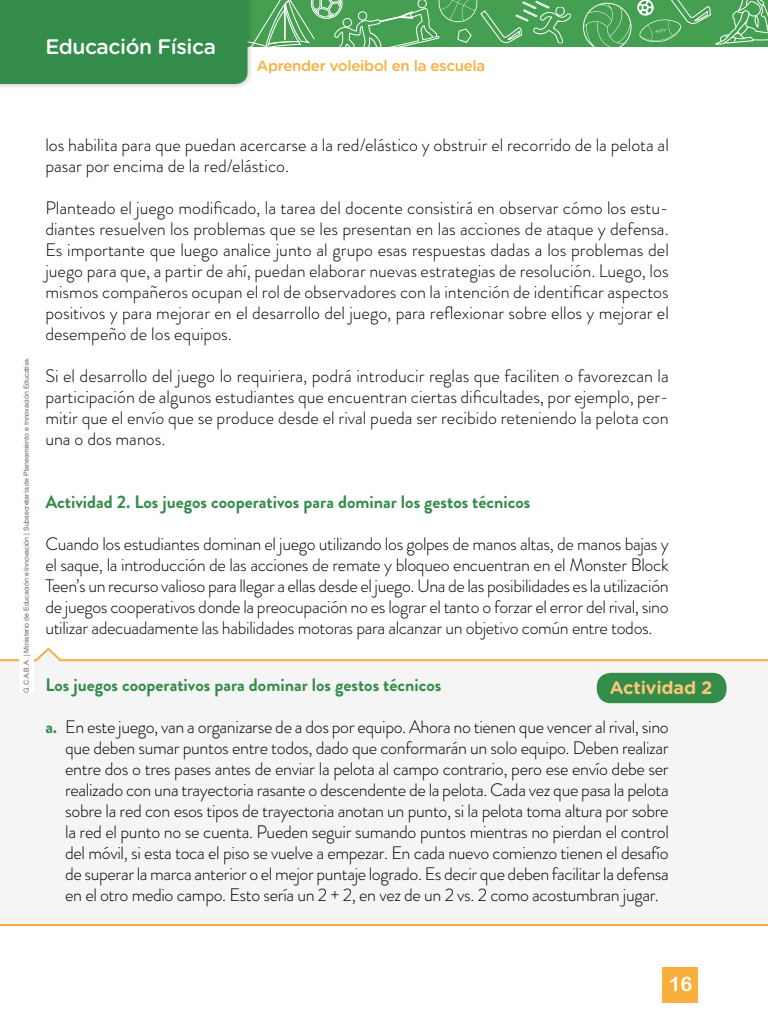
<style>
.page{position:relative;width:768px;height:1024px;background:#fff}
.page>*{position:absolute;margin:0;border:0;box-sizing:border-box;transform-origin:0 0}
.t1{font:500 21px "Gotham Rounded";letter-spacing:-.02em;color:#fff}
.t2{font:20px "Arial Rounded MT Bold";color:#fff}
.t3{font:300 18px/21px "Brandon Grotesque";color:#000;text-align:justify}
.t4{font:700 18px "Brandon Grotesque";color:#338c4a}
.t5{font:700 18px "Gotham Rounded";letter-spacing:-.01em;color:#fbc777}
.t6{font:500 15px "Gotham Rounded";letter-spacing:-.02em;color:#f9af3d}
.t7{font:7px "Arial";color:#666}
.s1{font-weight:700;color:#338c4a}
</style>
<div class="page">
<div style="left:240px;top:0;width:528px;height:47px;background:#449f50"></div>
<svg style="left:583px;top:0;width:185px;height:47px"></svg>
<div style="left:662px;top:967px;width:36px;height:36px;background:#f9af3d"></div>
<div style="left:0;top:0;width:254px;height:90px;background:#000;opacity:.22"></div>
<svg style="left:0;top:0;width:571px;height:84px"></svg>
<svg style="left:0;top:647px;width:768px;height:15px"></svg>
<div style="left:597px;top:673px;width:130px;height:30px;background:#338c4a;border-radius:14px"></div>
<hr style="left:0;top:924px;width:768px;height:2px;background:#f9af3d">
<div style="left:19px;top:356px;width:15px;height:337px;background:#fff"></div>
<p class="t1" style="left:45px;top:32px;width:172px">Educación Física</p>
<p class="t6" style="left:257px;top:55px;width:230px">Aprender voleibol en la escuela</p>
<p class="t7" style="left:22px;top:693px;width:337px;rotate:-90deg">G.C.A.B.A. | Ministerio de Educación e Innovación | Subsecretaría de Planeamiento e Innovación Educativa.</p>
<p class="t3" style="left:45px;top:135px;width:625px">los habilita para que puedan acercarse a la red/elástico y obstruir el recorrido de la pelota al pasar por encima de la red/elástico.</p>
<p class="t3" style="left:45px;top:198px;width:625px">Planteado el juego modificado, la tarea del docente consistirá en observar cómo los estu&shy;diantes resuelven los problemas que se les presentan en las acciones de ataque y defensa.<br>Es importante que luego analice junto al grupo esas respuestas dadas a los problemas del juego para que, a partir de ahí, puedan elaborar nuevas estrategias de resolución. Luego, los mismos compañeros ocupan el rol de observadores con la intención de identificar aspectos positivos y para mejorar en el desarrollo del juego, para reflexionar sobre ellos y mejorar el desempeño de los equipos.</p>
<p class="t3" style="left:45px;top:366px;width:625px">Si el desarrollo del juego lo requiriera, podrá introducir reglas que faciliten o favorezcan la participación de algunos estudiantes que encuentran ciertas dificultades, por ejemplo, per&shy;mitir que el envío que se produce desde el rival pueda ser recibido reteniendo la pelota con una o dos manos.</p>
<p class="t4" style="left:45px;top:490px;width:487px">Actividad 2. Los juegos cooperativos para dominar los gestos técnicos</p>
<p class="t3" style="left:45px;top:534px;width:625px">Cuando los estudiantes dominan el juego utilizando los golpes de manos altas, de manos bajas y el saque, la introducción de las acciones de remate y bloqueo encuentran en el Monster Block Teen’s un recurso valioso para llegar a ellas desde el juego. Una de las posibilidades es la utilización de juegos cooperativos donde la preocupación no es lograr el tanto o forzar el error del rival, sino utilizar adecuadamente las habilidades motoras para alcanzar un objetivo común entre todos.</p>
<p class="t4" style="left:45px;top:673px;width:398px">Los juegos cooperativos para dominar los gestos técnicos</p>
<p class="t3" style="left:65px;top:717px;width:605px;text-indent:-20px"><span class="s1">a.</span> En este juego, van a organizarse de a dos por equipo. Ahora no tienen que vencer al rival, sino que deben sumar puntos entre todos, dado que conformarán un solo equipo. Deben realizar entre dos o tres pases antes de enviar la pelota al campo contrario, pero ese envío debe ser realizado con una trayectoria rasante o descendente de la pelota. Cada vez que pasa la pelota sobre la red con esos tipos de trayectoria anotan un punto, si la pelota toma altura por sobre la red el punto no se cuenta. Pueden seguir sumando puntos mientras no pierdan el control del móvil, si esta toca el piso se vuelve a empezar. En cada nuevo comienzo tienen el desafío de superar la marca anterior o el mejor puntaje logrado. Es decir que deben facilitar la defensa en el otro medio campo. Esto sería un 2 + 2, en vez de un 2 vs. 2 como acostumbran jugar.</p>
<p class="t5" style="left:610px;top:674px;width:104px">Actividad 2</p>
<p class="t2" style="left:669px;top:972px;width:25px">16</p>
</div>
